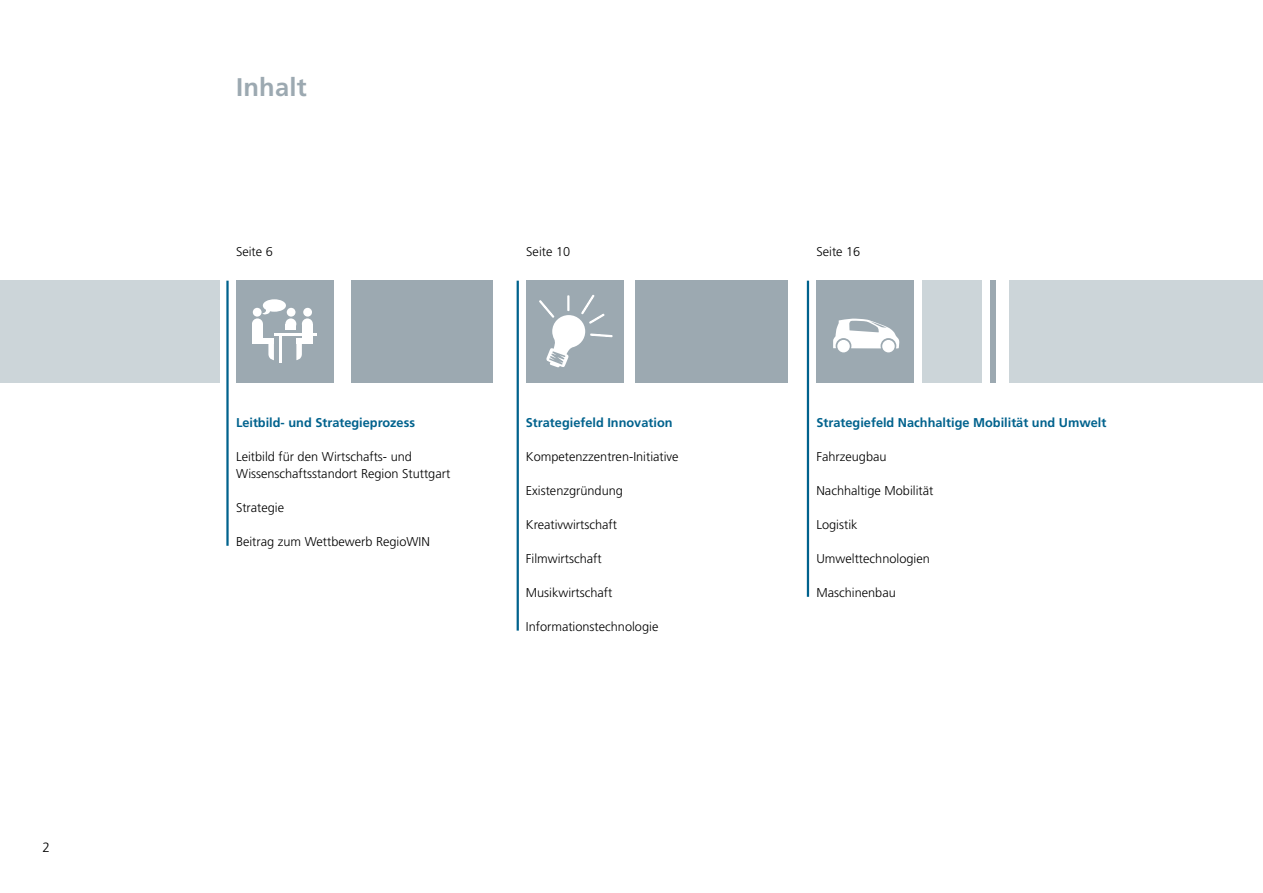
<style>
.page{position:relative;width:1263px;height:893px;background:#fff}
.page>*{position:absolute;margin:0;border:0;box-sizing:border-box;transform-origin:0 0}
.t1{font:700 25.5px "Frutiger";letter-spacing:.01em;color:#9ca9b1}
.t2{font:300 13.5px "Frutiger";color:#000}
.t3{font:300 12.75px/17px "Frutiger";color:#000}
.t4{font:700 12.75px "Frutiger";color:#00628d}
</style>
<div class="page">
<div style="left:922px;top:281px;width:59px;height:102px;background:#ccd5d9"></div>
<div style="left:1010px;top:281px;width:253px;height:102px;background:#ccd5d9"></div>
<div style="left:0;top:281px;width:219px;height:102px;background:#ccd5d9"></div>
<div style="left:351px;top:281px;width:141px;height:102px;background:#9ca9b1"></div>
<div style="left:635px;top:281px;width:153px;height:102px;background:#9ca9b1"></div>
<div style="left:236px;top:281px;width:98px;height:102px;background:#9ca9b1"></div>
<div style="left:253px;top:308px;width:9px;height:9px;background:#fff;border-radius:50%"></div>
<div style="left:252px;top:318px;width:11px;height:11px;background:#fff;border-radius:50%"></div>
<div style="left:252px;top:324px;width:11px;height:20px;background:#fff"></div>
<div style="left:252px;top:338px;width:22px;height:6px;background:#fff"></div>
<svg style="left:268px;top:344px;width:6px;height:16px"></svg>
<div style="left:303px;top:308px;width:9px;height:9px;background:#fff;border-radius:50%"></div>
<div style="left:302px;top:318px;width:11px;height:11px;background:#fff;border-radius:50%"></div>
<div style="left:302px;top:324px;width:11px;height:20px;background:#fff"></div>
<div style="left:287px;top:308px;width:8px;height:9px;background:#fff;border-radius:50%"></div>
<div style="left:285px;top:318px;width:11px;height:11px;background:#fff;border-radius:50%"></div>
<div style="left:285px;top:324px;width:11px;height:6px;background:#fff"></div>
<svg style="left:296px;top:338px;width:6px;height:22px"></svg>
<hr style="left:274px;top:333px;width:43px;height:2px;background:#fff">
<hr style="left:279px;top:335px;width:3px;height:28px;background:#fff">
<svg style="left:262px;top:299px;width:24px;height:15px"></svg>
<div style="left:816px;top:281px;width:98px;height:102px;background:#9ca9b1"></div>
<div style="left:837px;top:340px;width:13px;height:12px;background:#fff;border-radius:50%"></div>
<div style="left:882px;top:340px;width:13px;height:12px;background:#fff;border-radius:50%"></div>
<svg style="left:833px;top:319px;width:67px;height:29px"></svg>
<div style="left:990px;top:281px;width:5px;height:102px;background:#9ca9b1"></div>
<hr style="left:226px;top:281px;width:3px;height:265px;background:#00628d">
<hr style="left:517px;top:281px;width:2px;height:350px;background:#00628d">
<hr style="left:807px;top:281px;width:2px;height:316px;background:#00628d">
<div style="left:526px;top:281px;width:98px;height:102px;background:#9ca9b1"></div>
<svg style="left:539px;top:295px;width:74px;height:72px"></svg>
<p class="t2" style="left:43px;top:842px;width:9px">2</p>
<h1 class="t1" style="left:236px;top:76px;width:72px">Inhalt</h1>
<p class="t3" style="left:236px;top:244px;width:38px">Seite 6</p>
<p class="t3" style="left:526px;top:244px;width:45px">Seite 10</p>
<p class="t3" style="left:816px;top:244px;width:45px">Seite 16</p>
<p class="t4" style="left:236px;top:417px;width:181px">Leitbild- und Strategieprozess</p>
<p class="t3" style="left:236px;top:449px;width:216px">Leitbild für den Wirtschafts- und<br>Wissenschaftsstandort Region Stuttgart</p>
<p class="t3" style="left:236px;top:500px;width:50px">Strategie</p>
<p class="t3" style="left:236px;top:534px;width:195px">Beitrag zum Wettbewerb RegioWIN</p>
<p class="t4" style="left:526px;top:417px;width:148px">Strategiefeld Innovation</p>
<p class="t3" style="left:526px;top:449px;width:154px">Kompetenzzentren-Initiative</p>
<p class="t3" style="left:526px;top:483px;width:99px">Existenzgründung</p>
<p class="t3" style="left:526px;top:517px;width:93px">Kreativwirtschaft</p>
<p class="t3" style="left:526px;top:551px;width:77px">Filmwirtschaft</p>
<p class="t3" style="left:526px;top:585px;width:88px">Musikwirtschaft</p>
<p class="t3" style="left:526px;top:619px;width:134px">Informationstechnologie</p>
<p class="t4" style="left:816px;top:417px;width:291px">Strategiefeld Nachhaltige Mobilität und Umwelt</p>
<p class="t3" style="left:816px;top:449px;width:72px">Fahrzeugbau</p>
<p class="t3" style="left:816px;top:483px;width:118px">Nachhaltige Mobilität</p>
<p class="t3" style="left:816px;top:517px;width:43px">Logistik</p>
<p class="t3" style="left:816px;top:551px;width:115px">Umwelttechnologien</p>
<p class="t3" style="left:816px;top:585px;width:81px">Maschinenbau</p>
</div>
